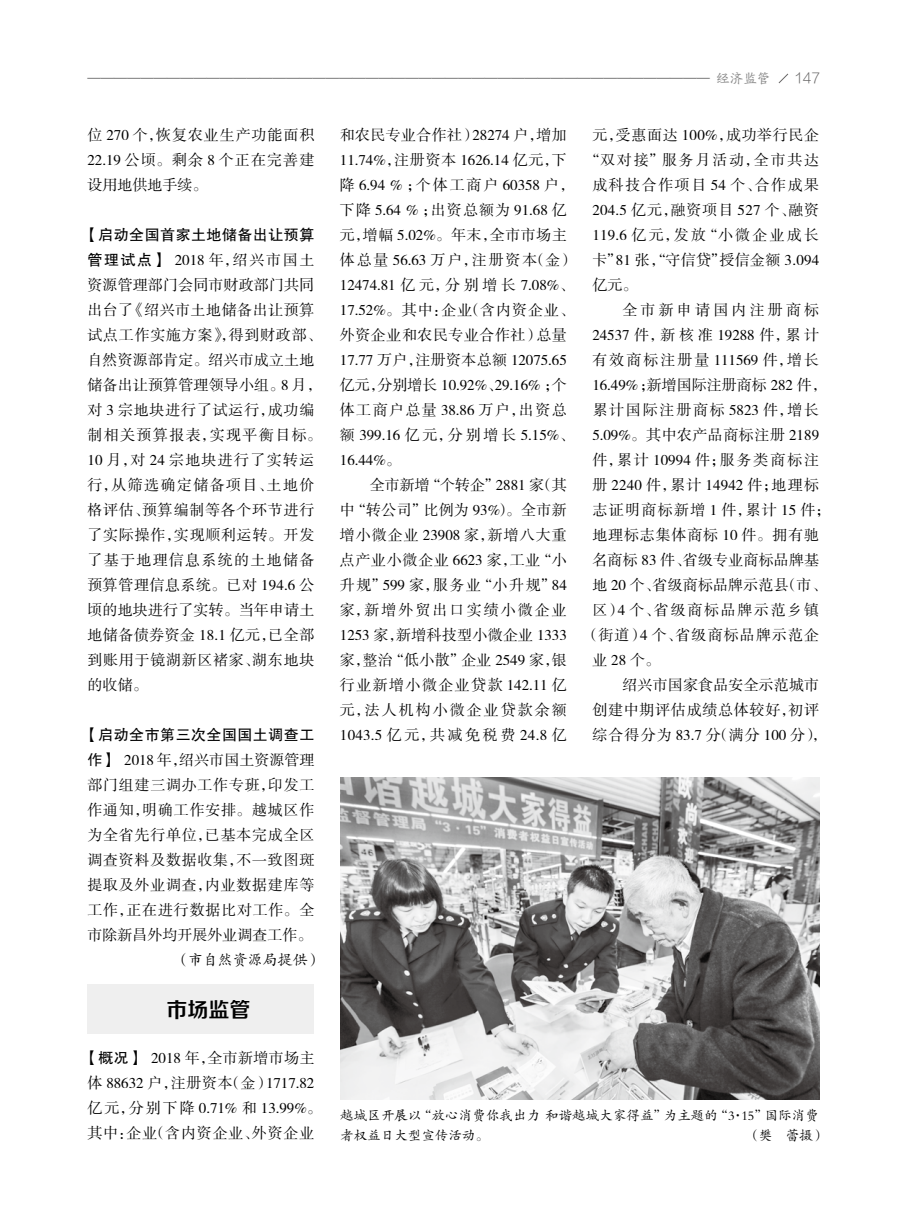
<style>
.page{position:relative;width:898px;height:1212px;background:#fff}
.page>*{position:absolute;margin:0;border:0;box-sizing:border-box;transform-origin:0 0}
.t1{font:21px "FZZZHONGJW GB1 0";color:#000}
.t2{font:15px/25px "FZSSK GBK1 0";letter-spacing:.045em;color:#000;text-align:justify}
.t3{font:15px/25px "FZSSK GBK1 0";letter-spacing:.02em;color:#000}
.t4{font:15px "FZSSK GBK1 0";letter-spacing:.01em;color:#000}
.t5{font:15px "FZSSK GBK1 0";color:#000}
.t6{font:15px "FZSSK GBK1 0";letter-spacing:.075em;color:#000}
.t7{font:15px "FZSSK GBK1 0";letter-spacing:.12em;color:#000}
.t8{font:15px "FZHTK GBK1 0";letter-spacing:.03em;color:#000}
.t9{font:15px "FZSSK GBK1 0";letter-spacing:.025em;color:#000}
.t10{font:15px "FZSSK GBK1 0";letter-spacing:.15em;color:#000}
.t11{font:15px "FZSSK GBK1 0";letter-spacing:.135em;color:#000}
.t12{font:15px "FZSSK GBK1 0";letter-spacing:.125em;color:#000}
.t13{font:15px "FZSSK GBK1 0";letter-spacing:.09em;color:#000}
.t14{font:15px "FZSSK GBK1 0";letter-spacing:.1em;color:#000}
.t15{font:15px "FZSSK GBK1 0";letter-spacing:.115em;color:#000}
.t16{font:15px "FZSSK GBK1 0";letter-spacing:.21em;color:#000}
.t17{font:15px "FZKTK GBK1 0";color:#000}
.t18{font:14.25px "FZLTKHK GBK1 0";color:#666565}
.t19{font:13.5px/20.2px "FZKTK GBK1 0";letter-spacing:.005em;color:#000}
.t20{font:13.5px "FZBWKSK GBK1 0";color:#898989}
.s1{font-family:"FZHTK GBK1 0"}
.s2{font-family:"FZSSK GBK1 0"}
</style>
<div class="page">
<svg style="left:778px;top:73px;width:10px;height:11px"></svg>
<div style="left:87px;top:984px;width:227px;height:49px;background:#efefef"></div>
<img style="left:340px;top:777px;width:479px;height:322px">
<p class="t2" style="left:87px;top:123px;width:228px">位 270 个，恢复农业生产功能面积22.19 公顷。剩余 8 个正在完善建设用地供地手续。</p>
<p class="t8" style="left:83px;top:227px;width:232px">【启动全国首家土地储备出让预算</p>
<p class="t2" style="left:87px;top:248px;width:236px;text-align:left"><span class="s1">管理试点】</span> 2018 年，绍兴市国土资源管理部门会同市财政部门共同出台了《绍兴市土地储备出让预算试点工作实施方案》，得到财政部、自然资源部肯定。绍兴市成立土地储备出让预算管理领导小组。8 月，对 3 宗地块进行了试运行，成功编制相关预算报表，实现平衡目标。<br>10 月，对 24 宗地块进行了实转运行，从筛选确定储备项目、土地价格评估、预算编制等各个环节进行了实际操作，实现顺利运转。开发了基于地理信息系统的土地储备预算管理信息系统。已对 194.6 公顷的地块进行了实转。当年申请土地储备债券资金 18.1 亿元，已全部到账用于镜湖新区褚家、湖东地块的收储。</p>
<p class="t8" style="left:83px;top:726px;width:232px">【启动全市第三次全国国土调查工</p>
<p class="t2" style="left:87px;top:748px;width:228px"><span class="s1">作】</span> 2018 年，绍兴市国土资源管理部门组建三调办工作专班，印发工作通知，明确工作安排。越城区作为全省先行单位，已基本完成全区调查资料及数据收集，不一致图斑提取及外业调查，内业数据建库等工作，正在进行数据比对工作。全市除新昌外均开展外业调查工作。</p>
<p class="t17" style="left:175px;top:952px;width:149px">（市自然资源局提供）</p>
<h1 class="t1" style="left:166px;top:998px;width:85px">市场监管</h1>
<p class="t3" style="left:83px;top:1046px;width:240px"><span class="s1">【概况】</span> 2018 年，全市新增市场主体 88632 户，注册资本（金）1717.82亿元，分别下降 0.71% 和 13.99%。其中：企业（含内资企业、外资企业</p>
<p class="t3" style="left:340px;top:123px;width:236px">和农民专业合作社）28274 户，增加<br>11.74%，注册资本 1626.14 亿元，下降 6.94 % ；个体工商户 60358 户，下降 5.64 % ；出资总额为 91.68 亿元，增幅 5.02%。年末，全市市场主体总量 56.63 万户，注册资本（金）<br>12474.81 亿元，分别增长 7.08%、<br>17.52%。其中：企业（含内资企业、外资企业和农民专业合作社）总量<br>17.77 万户，注册资本总额 12075.65亿元，分别增长 10.92%、29.16% ；个体工商户总量 38.86 万户，出资总额 399.16 亿元，分别增长 5.15%、<br>16.44%。</p>
<p class="t2" style="left:340px;top:473px;width:228px;text-indent:30px">全市新增“个转企”2881 家（其中“转公司”比例为 93%）。全市新增小微企业 23908 家，新增八大重点产业小微企业 6623 家，工业“小升规”599 家，服务业“小升规”84家，新增外贸出口实绩小微企业1253 家，新增科技型小微企业 1333家，整治“低小散”企业 2549 家，银行业新增小微企业贷款 142.11 亿元，法人机构小微企业贷款余额1043.5 亿元，共减免税费 24.8 亿</p>
<p class="t20" style="left:716px;top:72px;width:55px">经济监管</p>
<p class="t18" style="left:794px;top:70px;width:28px">147</p>
<p class="t2" style="left:592px;top:123px;width:228px">元，受惠面达 100%，成功举行民企</p>
<p class="t7" style="left:584px;top:152px;width:236px">“双对接”服务月活动，全市共达</p>
<p class="t14" style="left:592px;top:177px;width:228px">成科技合作项目 54 个、合作成果</p>
<p class="t2" style="left:592px;top:198px;width:228px">204.5 亿元，融资项目 527 个、融资</p>
<p class="t10" style="left:592px;top:227px;width:228px">119.6 亿元，发放“小微企业成长</p>
<p class="t3" style="left:592px;top:248px;width:228px">卡”81 张，“守信贷”授信金额 3.094</p>
<p class="t2" style="left:592px;top:273px;width:46px">亿元。</p>
<p class="t16" style="left:622px;top:302px;width:198px">全市新申请国内注册商标</p>
<p class="t5" style="left:592px;top:327px;width:228px">24537 件，新核准 19288 件，累计</p>
<p class="t11" style="left:592px;top:352px;width:228px">有效商标注册量 111569 件，增长</p>
<p class="t5" style="left:592px;top:377px;width:236px">16.49%；新增国际注册商标 282 件，</p>
<p class="t7" style="left:592px;top:402px;width:228px">累计国际注册商标 5823 件，增长</p>
<p class="t9" style="left:592px;top:427px;width:228px">5.09%。其中农产品商标注册 2189</p>
<p class="t12" style="left:592px;top:452px;width:228px">件，累计 10994 件；服务类商标注</p>
<p class="t4" style="left:592px;top:477px;width:228px">册 2240 件，累计 14942 件；地理标</p>
<p class="t13" style="left:592px;top:502px;width:240px">志证明商标新增 1 件，累计 15 件；</p>
<p class="t2" style="left:592px;top:523px;width:228px">地理标志集体商标 10 件。拥有驰</p>
<p class="t4" style="left:592px;top:552px;width:228px">名商标 83 件、省级专业商标品牌基</p>
<p class="t4" style="left:592px;top:577px;width:236px">地 20 个、省级商标品牌示范县（市、</p>
<p class="t15" style="left:592px;top:602px;width:228px">区）4 个、省级商标品牌示范乡镇</p>
<p class="t6" style="left:584px;top:627px;width:236px">（街道）4 个、省级商标品牌示范企</p>
<p class="t2" style="left:592px;top:648px;width:69px">业 28 个。</p>
<p class="t4" style="left:622px;top:677px;width:198px">绍兴市国家食品安全示范城市</p>
<p class="t2" style="left:592px;top:698px;width:228px">创建中期评估成绩总体较好，初评</p>
<p class="t6" style="left:592px;top:726px;width:236px">综合得分为 83.7 分（满分 100 分），</p>
<p class="t19" style="left:340px;top:1105px;width:480px">越城区开展以“放心消费你我出力和谐越城大家得益”为主题的“3<span class="s2">·</span>15”国际消费者权益日大型宣传活动。</p>
<p class="t19" style="left:747px;top:1125px;width:80px">（樊 蕾摄）</p>
</div>
